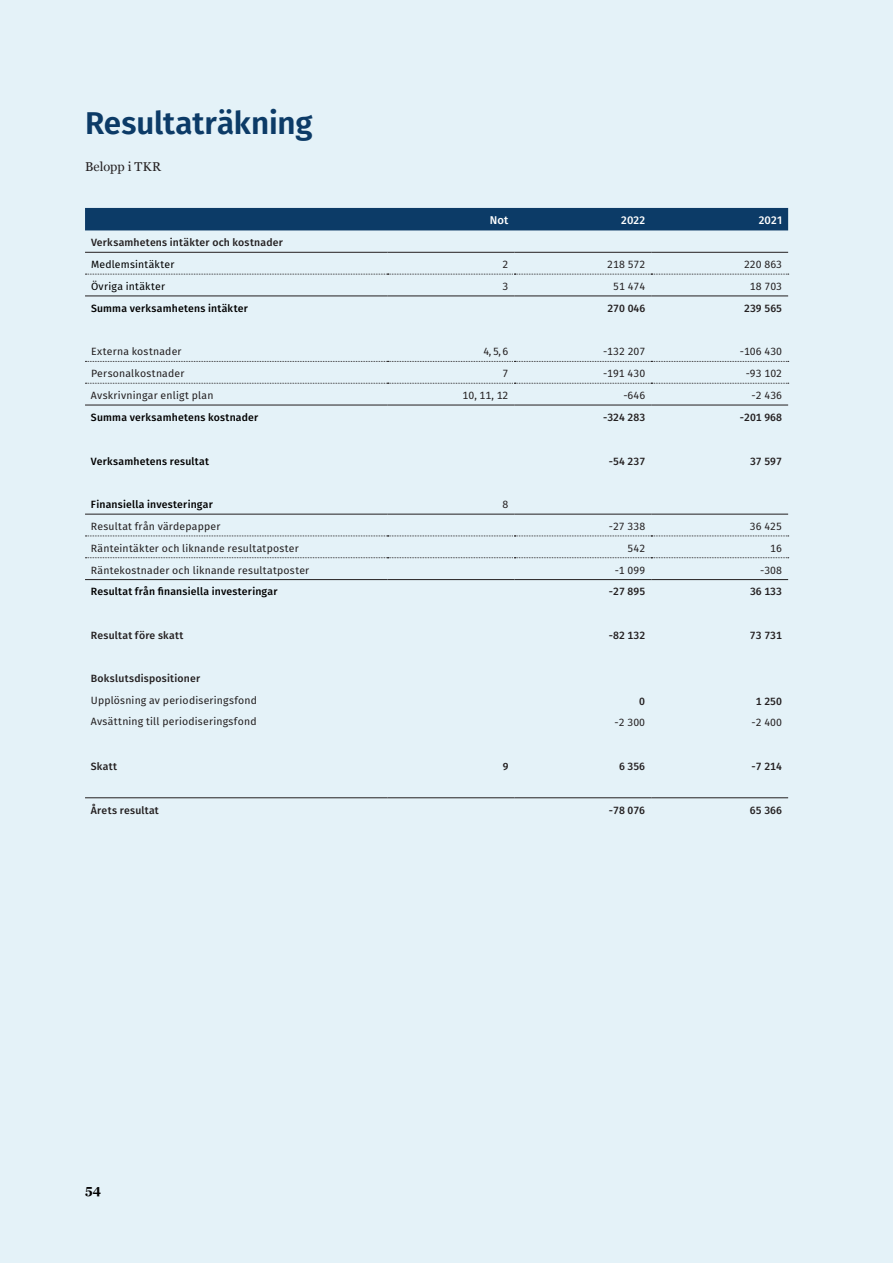
<style>
.page{position:relative;width:893px;height:1263px;background:#e4f2f8}
.page>*{position:absolute;margin:0;border:0;box-sizing:border-box;transform-origin:0 0}
.NY_R1{font:600 31.5px "Fira Sans";letter-spacing:-.005em;color:#0c3b67}
.Brödtext{font:12.75px "Georgia";letter-spacing:.005em;color:#231f20}
.t1{font:700 12.75px "Georgia";color:#000}
.Tabell_brödtext_bold{font:500 11.25px "Fira Sans";color:#fff}
.Tabell_brödtext{font:10.5px "Fira Sans";letter-spacing:.02em;color:#231f20}
.Tabell_brödtext_bold-2{font:500 10.5px "Fira Sans";letter-spacing:.02em;color:#000}
.Tabell_siffror{font:10.5px "Fira Sans";color:#231f20}
.H2_tabell{font:500 10.5px "Fira Sans";letter-spacing:.02em;color:#231f20}
.Tabell_siffror-2{font:500 10.5px "Fira Sans";color:#231f20}
.H2_tabell-2{font:10.5px "Fira Sans";letter-spacing:.02em;color:#231f20}
.Tabell_brödtext-2{font:10.5px "Fira Sans";letter-spacing:.02em;color:#000}
.Tabell_siffror_bold{font:500 10.5px "Fira Sans";color:#231f20}
</style>
<div class="page">
<div style="left:85px;top:208px;width:703px;height:22px;background:#0c3b67"></div>
<svg style="left:85px;top:274px;width:704px;height:1px"></svg>
<hr style="left:85px;top:296px;width:302px;height:1px;background:#231f20">
<hr style="left:387px;top:296px;width:127px;height:1px;background:#231f20">
<hr style="left:514px;top:296px;width:137px;height:1px;background:#231f20">
<hr style="left:651px;top:296px;width:137px;height:1px;background:#231f20">
<svg style="left:85px;top:361px;width:704px;height:1px"></svg>
<svg style="left:85px;top:383px;width:704px;height:1px"></svg>
<hr style="left:85px;top:252px;width:302px;height:1px;background:#231f20">
<hr style="left:387px;top:252px;width:127px;height:1px;background:#231f20">
<hr style="left:514px;top:252px;width:137px;height:1px;background:#231f20">
<hr style="left:651px;top:252px;width:137px;height:1px;background:#231f20">
<svg style="left:85px;top:536px;width:704px;height:1px"></svg>
<svg style="left:85px;top:557px;width:704px;height:1px"></svg>
<hr style="left:85px;top:514px;width:302px;height:1px;background:#231f20">
<hr style="left:387px;top:514px;width:127px;height:1px;background:#231f20">
<hr style="left:514px;top:514px;width:137px;height:1px;background:#231f20">
<hr style="left:651px;top:514px;width:137px;height:1px;background:#231f20">
<hr style="left:85px;top:579px;width:302px;height:1px;background:#231f20">
<hr style="left:387px;top:579px;width:127px;height:1px;background:#231f20">
<hr style="left:514px;top:579px;width:137px;height:1px;background:#231f20">
<hr style="left:651px;top:579px;width:137px;height:1px;background:#231f20">
<hr style="left:85px;top:797px;width:302px;height:1px;background:#231f20">
<hr style="left:387px;top:797px;width:127px;height:1px;background:#231f20">
<hr style="left:514px;top:797px;width:137px;height:1px;background:#231f20">
<hr style="left:651px;top:797px;width:137px;height:1px;background:#231f20">
<hr style="left:85px;top:405px;width:302px;height:1px;background:#231f20">
<hr style="left:387px;top:405px;width:127px;height:1px;background:#231f20">
<hr style="left:514px;top:405px;width:137px;height:1px;background:#231f20">
<hr style="left:651px;top:405px;width:137px;height:1px;background:#231f20">
<p class="NY_R1" style="left:85px;top:98px;width:229px">Resultaträkning</p>
<p class="Brödtext" style="left:85px;top:157px;width:78px">Belopp i TKR</p>
<p class="Tabell_brödtext_bold" style="left:490px;top:212px;width:20px">Not</p>
<p class="Tabell_brödtext_bold" style="left:621px;top:212px;width:26px">2022</p>
<p class="Tabell_brödtext_bold" style="left:759px;top:212px;width:25px">2021</p>
<p class="H2_tabell" style="left:91px;top:234px;width:193px">Verksamhetens intäkter och kostnader</p>
<p class="Tabell_brödtext-2" style="left:91px;top:256px;width:85px">Medlemsintäkter</p>
<p class="Tabell_siffror" style="left:503px;top:256px;width:7px">2</p>
<p class="Tabell_siffror" style="left:607px;top:256px;width:40px">218 572</p>
<p class="Tabell_siffror" style="left:744px;top:256px;width:40px">220 863</p>
<p class="Tabell_brödtext-2" style="left:91px;top:278px;width:76px">Övriga intäkter</p>
<p class="Tabell_siffror" style="left:503px;top:278px;width:7px">3</p>
<p class="Tabell_siffror" style="left:613px;top:278px;width:34px">51 474</p>
<p class="Tabell_siffror" style="left:750px;top:278px;width:34px">18 703</p>
<p class="Tabell_brödtext_bold-2" style="left:91px;top:300px;width:158px">Summa verksamhetens intäkter</p>
<p class="Tabell_siffror-2" style="left:607px;top:300px;width:39px">270 046</p>
<p class="Tabell_siffror-2" style="left:744px;top:300px;width:39px">239 565</p>
<p class="Tabell_brödtext" style="left:91px;top:344px;width:92px">Externa kostnader</p>
<p class="Tabell_siffror" style="left:483px;top:344px;width:27px">4, 5, 6</p>
<p class="Tabell_siffror" style="left:603px;top:344px;width:44px">-132 207</p>
<p class="Tabell_siffror" style="left:740px;top:344px;width:44px">-106 430</p>
<p class="Tabell_brödtext" style="left:91px;top:366px;width:95px">Personalkostnader</p>
<p class="Tabell_siffror" style="left:503px;top:366px;width:7px">7</p>
<p class="Tabell_siffror" style="left:603px;top:366px;width:44px">-191 430</p>
<p class="Tabell_siffror" style="left:746px;top:366px;width:38px">-93 102</p>
<p class="Tabell_brödtext" style="left:91px;top:387px;width:124px">Avskrivningar enligt plan</p>
<p class="Tabell_siffror" style="left:463px;top:387px;width:47px">10, 11, 12</p>
<p class="Tabell_siffror" style="left:623px;top:387px;width:23px">-646</p>
<p class="Tabell_siffror" style="left:751px;top:387px;width:32px">-2 436</p>
<p class="Tabell_brödtext_bold-2" style="left:91px;top:409px;width:169px">Summa verksamhetens kostnader</p>
<p class="Tabell_siffror-2" style="left:603px;top:409px;width:44px">-324 283</p>
<p class="Tabell_siffror-2" style="left:740px;top:409px;width:44px">-201 968</p>
<p class="Tabell_brödtext_bold-2" style="left:91px;top:452px;width:119px">Verksamhetens resultat</p>
<p class="Tabell_siffror-2" style="left:609px;top:452px;width:38px">-54 237</p>
<p class="Tabell_siffror-2" style="left:750px;top:452px;width:34px">37 597</p>
<p class="Tabell_brödtext_bold-2" style="left:91px;top:496px;width:123px">Finansiella investeringar</p>
<p class="Tabell_siffror" style="left:503px;top:496px;width:7px">8</p>
<p class="Tabell_brödtext" style="left:91px;top:518px;width:131px">Resultat från värdepapper</p>
<p class="Tabell_siffror" style="left:609px;top:518px;width:38px">-27 338</p>
<p class="Tabell_siffror" style="left:750px;top:518px;width:34px">36 425</p>
<p class="Tabell_brödtext" style="left:91px;top:540px;width:209px">Ränteintäkter och liknande resultatposter</p>
<p class="Tabell_siffror" style="left:628px;top:540px;width:19px">542</p>
<p class="Tabell_siffror" style="left:770px;top:540px;width:13px">16</p>
<p class="Tabell_brödtext" style="left:91px;top:562px;width:220px">Räntekostnader och liknande resultatposter</p>
<p class="Tabell_siffror" style="left:615px;top:562px;width:32px">-1 099</p>
<p class="Tabell_siffror" style="left:760px;top:562px;width:23px">-308</p>
<p class="Tabell_brödtext_bold-2" style="left:91px;top:583px;width:188px">Resultat från finansiella investeringar</p>
<p class="Tabell_siffror-2" style="left:609px;top:583px;width:38px">-27 895</p>
<p class="Tabell_siffror-2" style="left:750px;top:583px;width:34px">36 133</p>
<p class="H2_tabell" style="left:91px;top:627px;width:94px">Resultat före skatt</p>
<p class="Tabell_siffror_bold" style="left:609px;top:627px;width:38px">-82 132</p>
<p class="Tabell_siffror_bold" style="left:750px;top:627px;width:34px">73 731</p>
<p class="H2_tabell" style="left:91px;top:670px;width:111px">Bokslutsdispositioner</p>
<p class="H2_tabell-2" style="left:91px;top:692px;width:168px">Upplösning av periodiseringsfond</p>
<p class="Tabell_siffror_bold" style="left:639px;top:692px;width:7px">0</p>
<p class="Tabell_siffror_bold" style="left:756px;top:692px;width:28px">1 250</p>
<p class="Tabell_brödtext" style="left:91px;top:714px;width:167px">Avsättning till periodiseringsfond</p>
<p class="Tabell_siffror" style="left:615px;top:715px;width:32px">-2 300</p>
<p class="Tabell_siffror" style="left:751px;top:715px;width:32px">-2 400</p>
<p class="H2_tabell" style="left:91px;top:758px;width:28px">Skatt</p>
<p class="H2_tabell" style="left:503px;top:758px;width:7px">9</p>
<p class="Tabell_siffror-2" style="left:619px;top:758px;width:28px">6 356</p>
<p class="Tabell_siffror-2" style="left:752px;top:758px;width:32px">-7 214</p>
<p class="H2_tabell" style="left:91px;top:801px;width:70px">Årets resultat</p>
<p class="Tabell_siffror-2" style="left:609px;top:801px;width:38px">-78 076</p>
<p class="Tabell_siffror-2" style="left:750px;top:801px;width:34px">65 366</p>
<p class="t1" style="left:85px;top:1180px;width:18px">54</p>
</div>
